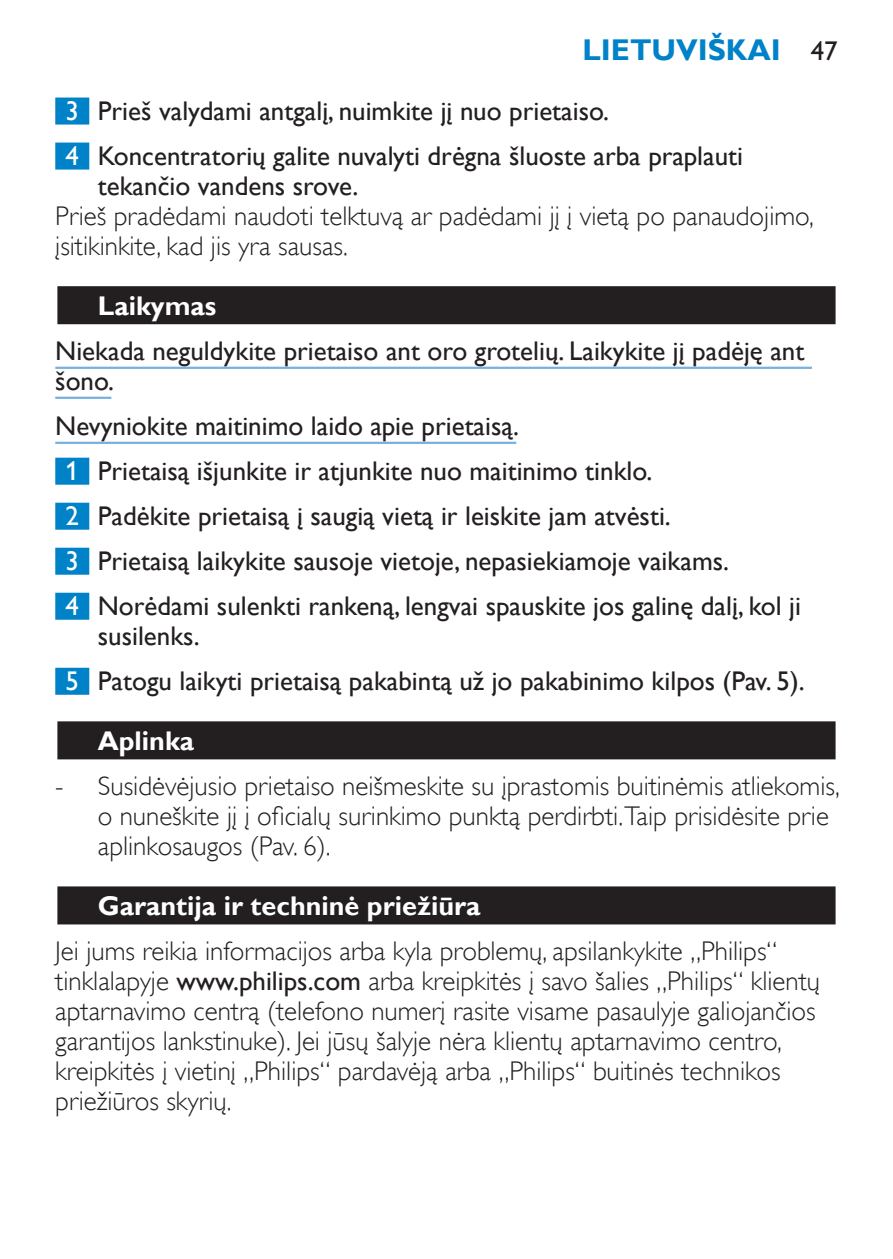
<style>
.page{position:relative;width:893px;height:1259px;background:#fff}
.page>*{position:absolute;margin:0;border:0;box-sizing:border-box;transform-origin:0 0}
.t1{font:700 30px "Gill Sans Alt One WGL";color:#0082c8}
.t2{font:27px/30px "Gill Sans Alt One WGL Light";color:#231f20}
.t3{font:27px/30px "Gill Sans Alt One WGL";color:#231f20}
.t4{font:700 27px "Gill Sans Alt One WGL";color:#fff}
.t5{font:27px "Gill Sans Alt One WGL";color:#fff}
.s1{font-weight:400;font-size:27px;color:#231f20}
.s2{color:#fff}
.s3{font-family:"Gill Sans Alt One WGL"}
</style>
<div class="page">
<div style="left:55px;top:98px;width:34px;height:27px;background:#0082c8"></div>
<div style="left:55px;top:143px;width:34px;height:27px;background:#0082c8"></div>
<div style="left:55px;top:284px;width:783px;height:43px;background:linear-gradient(to right,#cbcaca,#cbcaca)"></div>
<div style="left:57px;top:286px;width:779px;height:38px;background:#231f20"></div>
<hr style="left:55px;top:367px;width:757px;height:2px;background:#76b1df">
<hr style="left:55px;top:397px;width:56px;height:2px;background:#76b1df">
<hr style="left:55px;top:442px;width:461px;height:2px;background:#76b1df">
<div style="left:55px;top:458px;width:34px;height:27px;background:#0082c8"></div>
<div style="left:55px;top:503px;width:34px;height:27px;background:#0082c8"></div>
<div style="left:55px;top:548px;width:34px;height:27px;background:#0082c8"></div>
<div style="left:55px;top:593px;width:34px;height:27px;background:#0082c8"></div>
<div style="left:55px;top:668px;width:34px;height:27px;background:#0082c8"></div>
<div style="left:55px;top:719px;width:783px;height:43px;background:linear-gradient(to right,#a6a4a4,#a6a4a4)"></div>
<div style="left:57px;top:721px;width:779px;height:38px;background:#231f20"></div>
<div style="left:55px;top:884px;width:783px;height:43px;background:linear-gradient(to right,#979596,#979596)"></div>
<div style="left:57px;top:886px;width:779px;height:38px;background:#231f20"></div>
<p class="t1" style="left:582px;top:29px;width:257px">Lietuviškai <span class="s1">47</span></p>
<p class="t5" style="left:55px;top:92px;width:9px">3</p>
<p class="t3" style="left:98px;top:96px;width:513px">Prieš valydami antgalį, nuimkite jį nuo prietaiso.</p>
<p class="t5" style="left:55px;top:137px;width:9px">4</p>
<p class="t3" style="left:98px;top:141px;width:647px">Koncentratorių galite nuvalyti drėgna šluoste arba praplauti tekančio vandens srove.</p>
<p class="t2" style="left:55px;top:201px;width:760px">Prieš pradėdami naudoti telktuvą ar padėdami jį į vietą po panaudojimo, įsitikinkite, kad jis yra sausas.</p>
<p class="t4" style="left:98px;top:287px;width:120px">Laikymas</p>
<p class="t3" style="left:55px;top:336px;width:751px">Niekada neguldykite prietaiso ant oro grotelių. Laikykite jį padėję ant šono.</p>
<p class="t3" style="left:55px;top:411px;width:465px">Nevyniokite maitinimo laido apie prietaisą.</p>
<p class="t3" style="left:66px;top:456px;width:588px"><span class="s2">1</span> Prietaisą išjunkite ir atjunkite nuo maitinimo tinklo.</p>
<p class="t5" style="left:55px;top:497px;width:9px">2</p>
<p class="t3" style="left:98px;top:501px;width:574px">Padėkite prietaisą į saugią vietą ir leiskite jam atvėsti.</p>
<p class="t5" style="left:55px;top:542px;width:9px">3</p>
<p class="t3" style="left:98px;top:546px;width:633px">Prietaisą laikykite sausoje vietoje, nepasiekiamoje vaikams.</p>
<p class="t5" style="left:55px;top:587px;width:9px">4</p>
<p class="t3" style="left:98px;top:591px;width:705px">Norėdami sulenkti rankeną, lengvai spauskite jos galinę dalį, kol ji susilenks.</p>
<p class="t3" style="left:66px;top:666px;width:741px"><span class="s2">5</span> Patogu laikyti prietaisą pakabintą už jo pakabinimo kilpos (Pav. 5).</p>
<p class="t4" style="left:98px;top:722px;width:98px">Aplinka</p>
<p class="t2" style="left:98px;top:771px;width:744px">Susidėvėjusio prietaiso neišmeskite su įprastomis buitinėmis atliekomis, o nuneškite jį į oficialų surinkimo punktą perdirbti.Taip prisidėsite prie aplinkosaugos (Pav. 6).</p>
<p class="t4" style="left:98px;top:887px;width:384px">Garantija ir techninė priežiūra</p>
<p class="t2" style="left:55px;top:936px;width:766px">Jei jums reikia informacijos arba kyla problemų, apsilankykite „Philips“ tinklalapyje <span class="s3">www.philips.com</span> arba kreipkitės į savo šalies „Philips“ klientų aptarnavimo centrą (telefono numerį rasite visame pasaulyje galiojančios garantijos lankstinuke). Jei jūsų šalyje nėra klientų aptarnavimo centro, kreipkitės į vietinį „Philips“ pardavėją arba „Philips“ buitinės technikos priežiūros skyrių.</p>
<p class="t2" style="left:55px;top:771px;width:10px">-</p>
</div>
